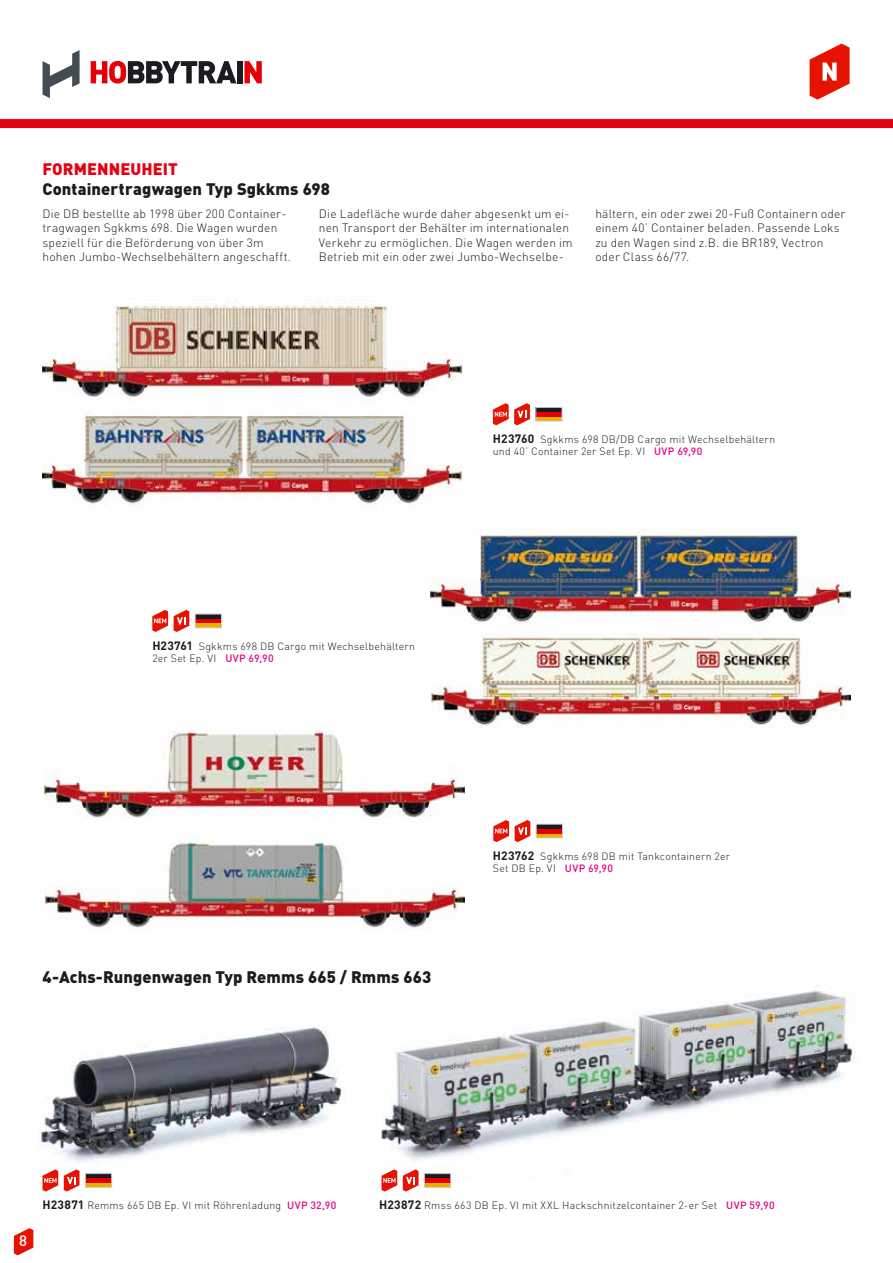
<style>
.page{position:relative;width:893px;height:1263px;background:#fff}
.page>*{position:absolute;margin:0;border:0;box-sizing:border-box;transform-origin:0 0}
.t1{font:900 16.5px "DIN";letter-spacing:.005em;color:#1b1c20}
.t2{font:900 16.5px "DIN";letter-spacing:.005em;color:#e60012}
.t3{font:500 15px "DIN";color:#fff}
.t4{font:300 12px/14.4px "DIN";letter-spacing:.015em;color:#1b1c20}
.t5{font:300 10.5px/12px "DIN";letter-spacing:.02em;color:#1b1c20}
.s1{font-weight:700;font-size:12px}
.s2{font-weight:500;color:#e50083}
</style>
<div class="page">
<div style="left:0;top:119px;width:893px;height:9px;background:#e60012"></div>
<svg style="left:244px;top:61px;width:18px;height:22px"></svg>
<div style="left:237px;top:61px;width:6px;height:22px;background:#1b1c20"></div>
<svg style="left:43px;top:50px;width:37px;height:48px"></svg>
<svg style="left:91px;top:61px;width:146px;height:23px"></svg>
<svg style="left:810px;top:44px;width:40px;height:56px"></svg>
<img style="left:44px;top:731px;width:420px;height:198px">
<img style="left:430px;top:529px;width:420px;height:206px">
<img style="left:43px;top:303px;width:419px;height:203px">
<svg style="left:493px;top:403px;width:37px;height:22px"></svg>
<hr style="left:536px;top:417px;width:26px;height:4px;background:#e9b200">
<div style="left:536px;top:412px;width:26px;height:5px;background:#e60005"></div>
<div style="left:536px;top:407px;width:26px;height:5px;background:#1b1c20"></div>
<div style="left:536px;top:407px;width:26px;height:14px;border:1px solid #ced0d2"></div>
<svg style="left:152px;top:610px;width:16px;height:22px"></svg>
<svg style="left:174px;top:610px;width:15px;height:22px"></svg>
<div style="left:195px;top:623px;width:26px;height:5px;background:#e9b200"></div>
<hr style="left:195px;top:619px;width:26px;height:4px;background:#e60005">
<div style="left:195px;top:614px;width:26px;height:5px;background:#1b1c20"></div>
<svg style="left:493px;top:820px;width:16px;height:22px"></svg>
<svg style="left:515px;top:820px;width:15px;height:22px"></svg>
<div style="left:536px;top:833px;width:26px;height:5px;background:#e9b200"></div>
<hr style="left:536px;top:829px;width:26px;height:4px;background:#e60005">
<div style="left:536px;top:824px;width:26px;height:5px;background:#1b1c20"></div>
<div style="left:536px;top:824px;width:27px;height:14px;border:1px solid #ced0d2"></div>
<img style="left:381px;top:990px;width:476px;height:190px">
<img style="left:38px;top:1027px;width:304px;height:135px">
<svg style="left:43px;top:1169px;width:15px;height:22px"></svg>
<svg style="left:64px;top:1169px;width:16px;height:22px"></svg>
<hr style="left:85px;top:1183px;width:27px;height:4px;background:#e9b200">
<div style="left:85px;top:1178px;width:27px;height:5px;background:#e60005"></div>
<div style="left:85px;top:1173px;width:27px;height:5px;background:#1b1c20"></div>
<div style="left:85px;top:1173px;width:27px;height:14px;border:1px solid #ced0d2"></div>
<svg style="left:382px;top:1169px;width:15px;height:22px"></svg>
<svg style="left:403px;top:1169px;width:16px;height:22px"></svg>
<hr style="left:424px;top:1183px;width:27px;height:4px;background:#e9b200">
<div style="left:424px;top:1178px;width:27px;height:5px;background:#e60005"></div>
<div style="left:424px;top:1173px;width:27px;height:5px;background:#1b1c20"></div>
<div style="left:424px;top:1173px;width:27px;height:14px;border:1px solid #ced0d2"></div>
<svg style="left:14px;top:1228px;width:19px;height:27px"></svg>
<h1 class="t2" style="left:43px;top:158px;width:137px">FORMENNEUHEIT</h1>
<h1 class="t1" style="left:43px;top:178px;width:289px">Containertragwagen Typ Sgkkms 698</h1>
<p class="t4" style="left:43px;top:206px;width:250px">Die DB bestellte ab 1998 über 200 Container&shy;tragwagen Sgkkms 698. Die Wagen wurden speziell für die Beförderung von über 3m hohen Jumbo-Wechselbehältern angeschafft.</p>
<p class="t4" style="left:319px;top:206px;width:255px">Die Ladefläche wurde daher abgesenkt um ei&shy;nen Transport der Behälter im internationalen Verkehr zu ermöglichen. Die Wagen werden im Betrieb mit ein oder zwei Jumbo-Wechselbe-</p>
<p class="t4" style="left:595px;top:206px;width:252px">hältern, ein oder zwei 20-Fuß Containern oder einem 40’ Container beladen. Passende Loks zu den Wagen sind z.B. die BR189, Vectron oder Class 66/77.</p>
<p class="t5" style="left:152px;top:640px;width:264px"><span class="s1">H23761</span> Sgkkms 698 DB Cargo mit Wechselbehältern<br>2er Set Ep. VI <span class="s2">UVP 69,90</span></p>
<p class="t5" style="left:493px;top:433px;width:284px"><span class="s1">H23760</span> Sgkkms 698 DB/DB Cargo mit Wechselbehältern und 40’ Container 2er Set Ep. VI <span class="s2">UVP 69,90</span></p>
<h1 class="t1" style="left:43px;top:966px;width:390px">4-Achs-Rungenwagen Typ Remms 665 / Rmms 663</h1>
<p class="t5" style="left:493px;top:850px;width:239px"><span class="s1">H23762</span> Sgkkms 698 DB mit Tankcontainern 2er<br>Set DB Ep. VI <span class="s2">UVP 69,90</span></p>
<p class="t3" style="left:19px;top:1231px;width:9px">8</p>
<p class="t5" style="left:43px;top:1199px;width:295px"><span class="s1">H23871</span> Remms 665 DB Ep. VI mit Röhrenladung <span class="s2">UVP 32,90</span></p>
<p class="t5" style="left:379px;top:1199px;width:397px"><span class="s1">H23872</span> Rmss 663 DB Ep. VI mit XXL Hackschnitzelcontainer 2-er Set <span class="s2">UVP 59,90</span></p>
</div>
